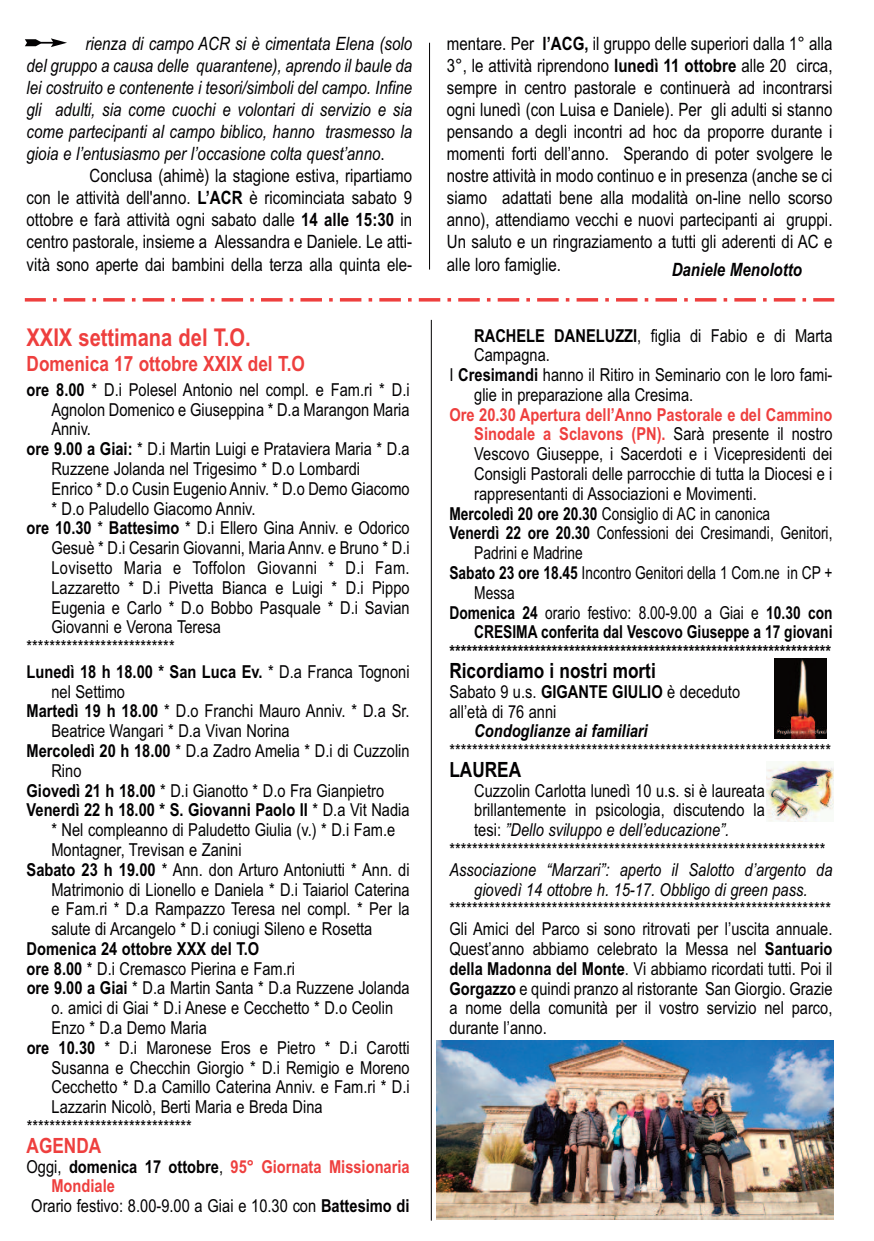
<style>
.page{position:relative;width:874px;height:1241px;background:#fff}
.page>*{position:absolute;margin:0;border:0;box-sizing:border-box;transform-origin:0 0}
.t1{font:700 24.5px "Arial Narrow";color:#ee3f3e}
.t2{font:700 21px "Arial Narrow";color:#ee3f3e}
.t3{font:700 21px "Arial Narrow";color:#020102}
.t4{font:18.38px/22.1px "Arial Narrow";color:#020102;text-align:justify}
.t5{font:italic 18.38px/22.1px "Arial Narrow";color:#020102;text-align:justify}
.t6{font:italic 700 18.38px "Arial Narrow";color:#020102}
.t7{font:17.85px/19.8px "Arial Narrow";color:#020102}
.t8{font:17.85px "Arial Narrow";color:#020102;scale:.94 1}
.t9{font:700 17.85px "Arial Narrow";color:#020102}
.t10{font:700 17.85px "Arial Narrow";color:#ee3f3e}
.t11{font:italic 17.85px/19.8px "Arial Narrow";color:#020102;text-align:center}
.t12{font:700 17.85px "Arial Narrow";color:#020102;scale:.94 1}
.t13{font:17.85px "Arial Narrow";letter-spacing:.02em;color:#020102}
.t14{font:italic 700 17.85px "Arial Narrow";color:#020102}
.s1{font-style:normal}
.s2{font-weight:700}
.s3{font-weight:400}
.s4{font-weight:400;color:#020102}
.s5{color:#020102}
</style>
<div class="page">
<hr style="left:430px;top:320px;width:1px;height:900px;background:#020102">
<img style="left:774px;top:658px;width:52px;height:80px">
<svg style="left:53px;top:298px;width:754px;height:3px"></svg>
<hr style="left:25px;top:298px;width:21px;height:3px;background:#ee3f3e">
<hr style="left:812px;top:298px;width:21px;height:3px;background:#ee3f3e">
<hr style="left:429px;top:43px;width:1px;height:226px;background:#020102">
<img style="left:437px;top:1040px;width:396px;height:179px">
<svg style="left:25px;top:38px;width:42px;height:9px"></svg>
<img style="left:766px;top:761px;width:67px;height:60px">
<p class="t5" style="left:27px;top:32px;width:387px;text-indent:59px">rienza di campo ACR si è cimentata Elena (solo del gruppo a causa delle quarantene), aprendo il baule da lei costruito e contenente i tesori/simboli del campo. Infine gli adulti, sia come cuochi e volontari di servizio e sia come partecipanti al campo biblico, hanno trasmesso la gioia e l’entusiasmo per l’occasione colta quest’anno<span class="s1">.</span></p>
<p class="t4" style="left:27px;top:165px;width:387px;text-indent:63px">Conclusa (ahimè) la stagione estiva, ripartiamo con le attività dell'anno. <span class="s2">L’ACR</span> è ricominciata sabato 9 ottobre e farà attività ogni sabato dalle <span class="s2">14 alle 15:30</span> in centro pastorale, insieme a Alessandra e Daniele. Le atti&shy;vità sono aperte dai bambini della terza alla quinta ele-</p>
<h1 class="t1" style="left:27px;top:323px;width:225px">XXIX settimana del T.O.</h1>
<p class="t2" style="left:27px;top:351px;width:280px">Domenica 17 ottobre XXIX del T.O</p>
<p class="t7" style="left:27px;top:380px;width:384px"><span class="s2">ore 8.00</span> * D.i Polesel Antonio nel compl. e Fam.ri * D.i</p>
<p class="t7" style="left:51px;top:399px;width:359px">Agnolon Domenico e Giuseppina * D.a Marangon Maria</p>
<p class="t7" style="left:51px;top:419px;width:41px">Anniv.</p>
<p class="t7" style="left:27px;top:439px;width:384px"><span class="s2">ore 9.00 a Giai:</span> * D.i Martin Luigi e Prataviera Maria * D.a</p>
<p class="t7" style="left:51px;top:459px;width:310px">Ruzzene Jolanda nel Trigesimo * D.o Lombardi</p>
<p class="t7" style="left:51px;top:478px;width:359px">Enrico * D.o Cusin Eugenio Anniv. * D.o Demo Giacomo</p>
<p class="t7" style="left:51px;top:498px;width:205px">* D.o Paludello Giacomo Anniv.</p>
<p class="t7" style="left:27px;top:518px;width:384px"><span class="s2">ore 10.30</span> * <span class="s2">Battesimo</span> * D.i Ellero Gina Anniv. e Odorico</p>
<p class="t7" style="left:51px;top:538px;width:359px">Gesuè * D.i Cesarin Giovanni, Maria Annv. e Bruno * D.i</p>
<p class="t13" style="left:51px;top:557px;width:359px">Lovisetto Maria e Toffolon Giovanni * D.i Fam.</p>
<p class="t7" style="left:51px;top:577px;width:359px">Lazzaretto * D.i Pivetta Bianca e Luigi * D.i Pippo</p>
<p class="t7" style="left:51px;top:597px;width:359px">Eugenia e Carlo * D.o Bobbo Pasquale * D.i Savian</p>
<p class="t7" style="left:51px;top:617px;width:171px">Giovanni e Verona Teresa</p>
<p class="t7" style="left:27px;top:637px;width:149px">**************************</p>
<p class="t9" style="left:27px;top:661px;width:384px">Lunedì 18 h 18.00 * San Luca Ev. <span class="s3">* D.a Franca Tognoni</span></p>
<p class="t7" style="left:51px;top:681px;width:75px">nel Settimo</p>
<p class="t7" style="left:27px;top:701px;width:384px"><span class="s2">Martedì 19 h 18.00</span> * D.o Franchi Mauro Anniv. * D.a Sr.</p>
<p class="t7" style="left:51px;top:721px;width:239px">Beatrice Wangari * D.a Vivan Norina</p>
<p class="t7" style="left:27px;top:740px;width:384px"><span class="s2">Mercoledì 20 h 18.00</span> * D.a Zadro Amelia * D.i di Cuzzolin</p>
<p class="t7" style="left:51px;top:760px;width:32px">Rino</p>
<p class="t7" style="left:27px;top:780px;width:359px"><span class="s2">Giovedì 21 h 18.00</span> * D.i Gianotto * D.o Fra Gianpietro</p>
<p class="t9" style="left:27px;top:799px;width:384px">Venerdì 22 h 18.00 * S. Giovanni Paolo II <span class="s3">* D.a Vit Nadia</span></p>
<p class="t7" style="left:51px;top:820px;width:345px">* Nel compleanno di Paludetto Giulia (v.) * D.i Fam.e</p>
<p class="t7" style="left:51px;top:839px;width:192px">Montagner, Trevisan e Zanini</p>
<p class="t7" style="left:27px;top:859px;width:384px"><span class="s2">Sabato 23 h 19.00</span> * Ann. don Arturo Antoniutti * Ann. di</p>
<p class="t7" style="left:51px;top:879px;width:359px">Matrimonio di Lionello e Daniela * D.i Taiariol Caterina</p>
<p class="t7" style="left:51px;top:899px;width:359px">e Fam.ri * D.a Rampazzo Teresa nel compl. * Per la</p>
<p class="t7" style="left:51px;top:918px;width:322px">salute di Arcangelo * D.i coniugi Sileno e Rosetta</p>
<p class="t9" style="left:27px;top:938px;width:234px">Domenica 24 ottobre XXX del T.O</p>
<p class="t7" style="left:27px;top:958px;width:270px"><span class="s2">ore 8.00</span> * D.i Cremasco Pierina e Fam.ri</p>
<p class="t7" style="left:27px;top:978px;width:384px"><span class="s2">ore 9.00 a Giai</span> * D.a Martin Santa * D.a Ruzzene Jolanda</p>
<p class="t7" style="left:51px;top:998px;width:343px">o. amici di Giai * D.i Anese e Cecchetto * D.o Ceolin</p>
<p class="t7" style="left:51px;top:1017px;width:157px">Enzo * D.a Demo Maria</p>
<p class="t7" style="left:27px;top:1037px;width:384px"><span class="s2">ore 10.30</span> * D.i Maronese Eros e Pietro * D.i Carotti</p>
<p class="t7" style="left:51px;top:1057px;width:359px">Susanna e Checchin Giorgio * D.i Remigio e Moreno</p>
<p class="t7" style="left:51px;top:1077px;width:359px">Cecchetto * D.a Camillo Caterina Anniv. e Fam.ri * D.i</p>
<p class="t7" style="left:51px;top:1096px;width:272px">Lazzarin Nicolò, Berti Maria e Breda Dina</p>
<p class="t7" style="left:27px;top:1116px;width:167px">*****************************</p>
<p class="t2" style="left:27px;top:1132px;width:76px">AGENDA</p>
<p class="t10" style="left:27px;top:1155px;width:384px"><span class="s4">Oggi,</span> <span class="s5">domenica 17 ottobre</span><span class="s4">,</span> 95° Giornata Missionaria</p>
<p class="t10" style="left:51px;top:1175px;width:65px">Mondiale</p>
<p class="t7" style="left:31px;top:1195px;width:379px">Orario festivo: 8.00-9.00 a Giai e 10.30 con <span class="s2">Battesimo di</span></p>
<p class="t4" style="left:446px;top:32px;width:387px">mentare. Per <span class="s2">l’ACG,</span> il gruppo delle superiori dalla 1° alla 3°, le attività riprendono <span class="s2">lunedì 11 ottobre</span> alle 20 circa, sempre in centro pastorale e continuerà ad incontrarsi ogni lunedì (con Luisa e Daniele). Per gli adulti si stanno pensando a degli incontri ad hoc da proporre durante i momenti forti dell’anno. Sperando di poter svolgere le nostre attività in modo continuo e in presenza (anche se ci siamo adattati bene alla modalità on-line nello scorso anno), attendiamo vecchi e nuovi partecipanti ai gruppi.<br>Un saluto e un ringraziamento a tutti gli aderenti di AC e alle loro famiglie.</p>
<p class="t6" style="left:671px;top:259px;width:132px">Daniele Menolotto</p>
<p class="t7" style="left:474px;top:325px;width:359px"><span class="s2">RACHELE DANELUZZI</span>, figlia di Fabio e di Marta</p>
<p class="t7" style="left:474px;top:345px;width:77px">Campagna.</p>
<p class="t7" style="left:449px;top:365px;width:384px">I <span class="s2">Cresimandi</span> hanno il Ritiro in Seminario con le loro fami-</p>
<p class="t7" style="left:474px;top:385px;width:220px">glie in preparazione alla Cresima.</p>
<p class="t10" style="left:449px;top:404px;width:384px">Ore 20.30 Apertura dell’Anno Pastorale e del Cammino</p>
<p class="t10" style="left:474px;top:424px;width:359px">Sinodale a Sclavons (PN). <span class="s4">Sarà presente il nostro</span></p>
<p class="t7" style="left:474px;top:444px;width:359px">Vescovo Giuseppe, i Sacerdoti e i Vicepresidenti dei</p>
<p class="t7" style="left:474px;top:464px;width:359px">Consigli Pastorali delle parrocchie di tutta la Diocesi e i</p>
<p class="t7" style="left:474px;top:483px;width:284px">rappresentanti di Associazioni e Movimenti.</p>
<p class="t8" style="left:449px;top:503px;width:342px"><span class="s2">Mercoledì 20 ore 20.30</span> Consiglio di AC in canonica</p>
<p class="t8" style="left:449px;top:522px;width:409px"><span class="s2">Venerdì 22 ore 20.30</span> Confessioni dei Cresimandi, Genitori,</p>
<p class="t8" style="left:474px;top:542px;width:117px">Padrini e Madrine</p>
<p class="t8" style="left:449px;top:562px;width:409px"><span class="s2">Sabato 23 ore 18.45</span> Incontro Genitori della 1 Com.ne in CP +</p>
<p class="t8" style="left:474px;top:582px;width:45px">Messa</p>
<p class="t8" style="left:449px;top:602px;width:409px"><span class="s2">Domenica 24</span> orario festivo: 8.00-9.00 a Giai e <span class="s2">10.30 con</span></p>
<p class="t12" style="left:474px;top:621px;width:382px">CRESIMA conferita dal Vescovo Giuseppe a 17 giovani</p>
<p class="t9" style="left:449px;top:641px;width:383px">*******************************************************************</p>
<p class="t3" style="left:449px;top:658px;width:208px">Ricordiamo i nostri morti</p>
<p class="t7" style="left:449px;top:681px;width:292px">Sabato 9 u.s. <span class="s2">GIGANTE GIULIO</span> è deceduto all’età di 76 anni</p>
<p class="t14" style="left:474px;top:720px;width:175px">Condoglianze ai familiari</p>
<p class="t7" style="left:449px;top:741px;width:383px">*******************************************************************</p>
<p class="t3" style="left:449px;top:757px;width:73px">LAUREA</p>
<p class="t7" style="left:474px;top:780px;width:292px">Cuzzolin Carlotta lunedì 10 u.s. si è laureata</p>
<p class="t7" style="left:474px;top:800px;width:292px">brillantemente in psicologia, discutendo la</p>
<p class="t11" style="left:474px;top:820px;width:256px"><span class="s1">tesi:</span> ”Dello sviluppo e dell’educazione”.</p>
<p class="t7" style="left:449px;top:839px;width:377px">******************************************************************</p>
<p class="t11" style="left:449px;top:859px;width:384px">Associazione “Marzari”: aperto il Salotto d’argento da giovedì 14 ottobre h. 15-17. Obbligo di green pass.</p>
<p class="t7" style="left:449px;top:899px;width:384px;text-align:justify">******************************************************************* Gli Amici del Parco si sono ritrovati per l’uscita annuale.<br>Quest’anno abbiamo celebrato la Messa nel <span class="s2">Santuario della Madonna del Monte</span>. Vi abbiamo ricordati tutti. Poi il <span class="s2">Gorgazzo</span> e quindi pranzo al ristorante San Giorgio. Grazie a nome della comunità per il vostro servizio nel parco, durante l’anno.</p>
</div>
